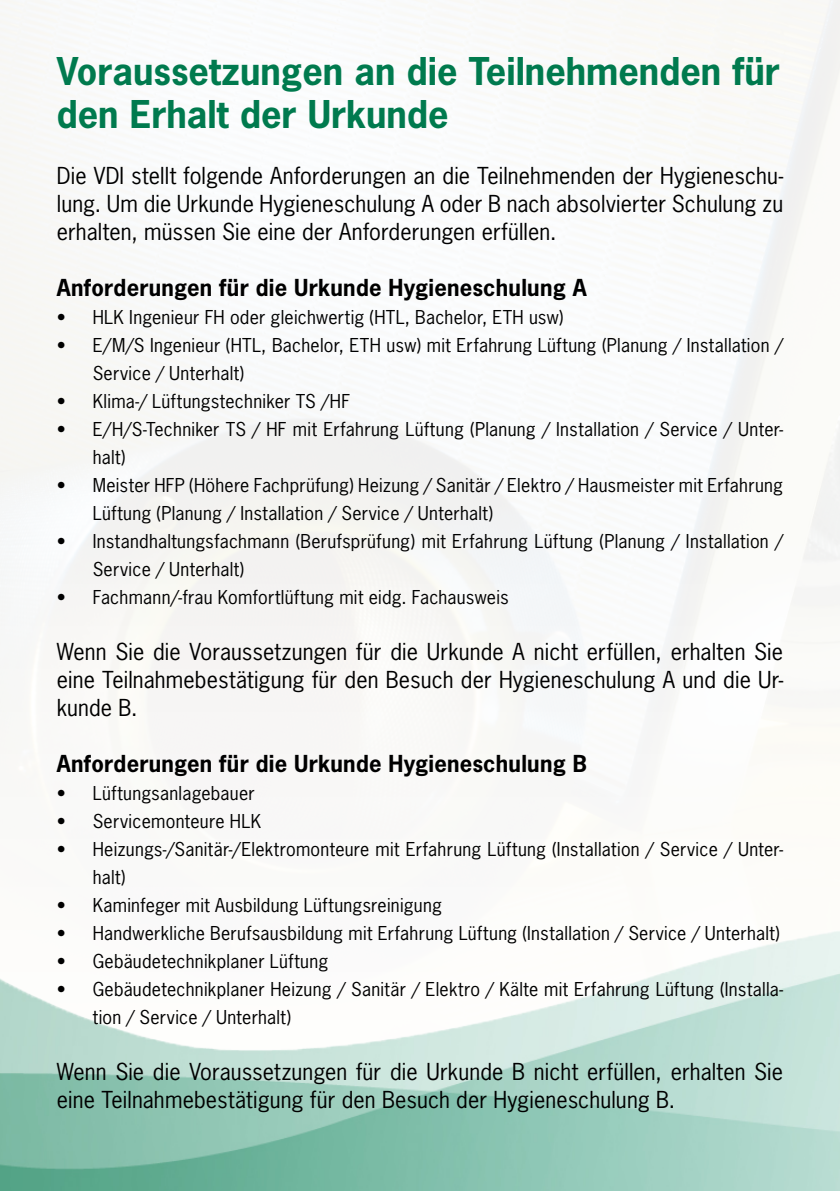
<style>
.page{position:relative;width:840px;height:1191px;background:#fff}
.page>*{position:absolute;margin:0;border:0;box-sizing:border-box;transform-origin:0 0}
.t1{font:700 36px/43.2px "News Gothic Std";color:#007a4e}
.t2{font:22px/28px "News Gothic Std";letter-spacing:.005em;color:#000;text-align:justify}
.t3{font:700 22px "News Gothic Std";letter-spacing:.01em;color:#000}
.t4{font:18px/28px "News Gothic Std";letter-spacing:.015em;color:#000}
</style>
<div class="page">
<img style="left:0;top:896px;width:839px;height:295px">
<h1 class="t1" style="left:57px;top:49px;width:724px">Voraussetzungen an die Teilnehmenden für den Erhalt der Urkunde</h1>
<p class="t2" style="left:57px;top:161px;width:727px">Die VDI stellt folgende Anforderungen an die Teilnehmenden der Hygieneschu&shy;lung. Um die Urkunde Hygieneschulung A oder B nach absolvierter Schulung zu erhalten, müssen Sie eine der Anforderungen erfüllen.</p>
<p class="t3" style="left:57px;top:273px;width:531px">Anforderungen für die Urkunde Hygieneschulung A</p>
<p class="t4" style="left:57px;top:303px;width:508px">• HLK Ingenieur FH oder gleichwertig (HTL, Bachelor, ETH usw)</p>
<p class="t4" style="left:93px;top:331px;width:691px;text-indent:-36px">• E/M/S Ingenieur (HTL, Bachelor, ETH usw) mit Erfahrung Lüftung (Planung / Installation /<br>Service / Unterhalt)</p>
<p class="t4" style="left:57px;top:387px;width:295px">• Klima-/ Lüftungstechniker TS /HF</p>
<p class="t4" style="left:93px;top:415px;width:691px;text-indent:-36px">• E/H/S-Techniker TS / HF mit Erfahrung Lüftung (Planung / Installation / Service / Unter&shy;halt)</p>
<p class="t4" style="left:93px;top:471px;width:691px;text-indent:-36px">• Meister HFP (Höhere Fachprüfung) Heizung / Sanitär / Elektro / Hausmeister mit Erfahrung<br>Lüftung (Planung / Installation / Service / Unterhalt)</p>
<p class="t4" style="left:93px;top:527px;width:691px;text-indent:-36px">• Instandhaltungsfachmann (Berufsprüfung) mit Erfahrung Lüftung (Planung / Installation /<br>Service / Unterhalt)</p>
<p class="t4" style="left:57px;top:583px;width:453px">• Fachmann/-frau Komfortlüftung mit eidg. Fachausweis</p>
<p class="t2" style="left:57px;top:637px;width:727px">Wenn Sie die Voraussetzungen für die Urkunde A nicht erfüllen, erhalten Sie eine Teilnahmebestätigung für den Besuch der Hygieneschulung A und die Ur&shy;kunde B.</p>
<p class="t3" style="left:57px;top:749px;width:531px">Anforderungen für die Urkunde Hygieneschulung B</p>
<p class="t4" style="left:57px;top:779px;width:199px">• Lüftungsanlagebauer</p>
<p class="t4" style="left:57px;top:807px;width:206px">• Servicemonteure HLK</p>
<p class="t4" style="left:93px;top:835px;width:691px;text-indent:-36px">• Heizungs-/Sanitär-/Elektromonteure mit Erfahrung Lüftung (Installation / Service / Unter&shy;halt)</p>
<p class="t4" style="left:57px;top:891px;width:386px">• Kaminfeger mit Ausbildung Lüftungsreinigung</p>
<p class="t4" style="left:57px;top:919px;width:724px">• Handwerkliche Berufsausbildung mit Erfahrung Lüftung (Installation / Service / Unterhalt)</p>
<p class="t4" style="left:57px;top:947px;width:273px">• Gebäudetechnikplaner Lüftung</p>
<p class="t4" style="left:93px;top:975px;width:691px;text-indent:-36px">• Gebäudetechnikplaner Heizung / Sanitär / Elektro / Kälte mit Erfahrung Lüftung (Installa&shy;tion / Service / Unterhalt)</p>
<p class="t2" style="left:57px;top:1057px;width:727px">Wenn Sie die Voraussetzungen für die Urkunde B nicht erfüllen, erhalten Sie eine Teilnahmebestätigung für den Besuch der Hygieneschulung B.</p>
</div>
